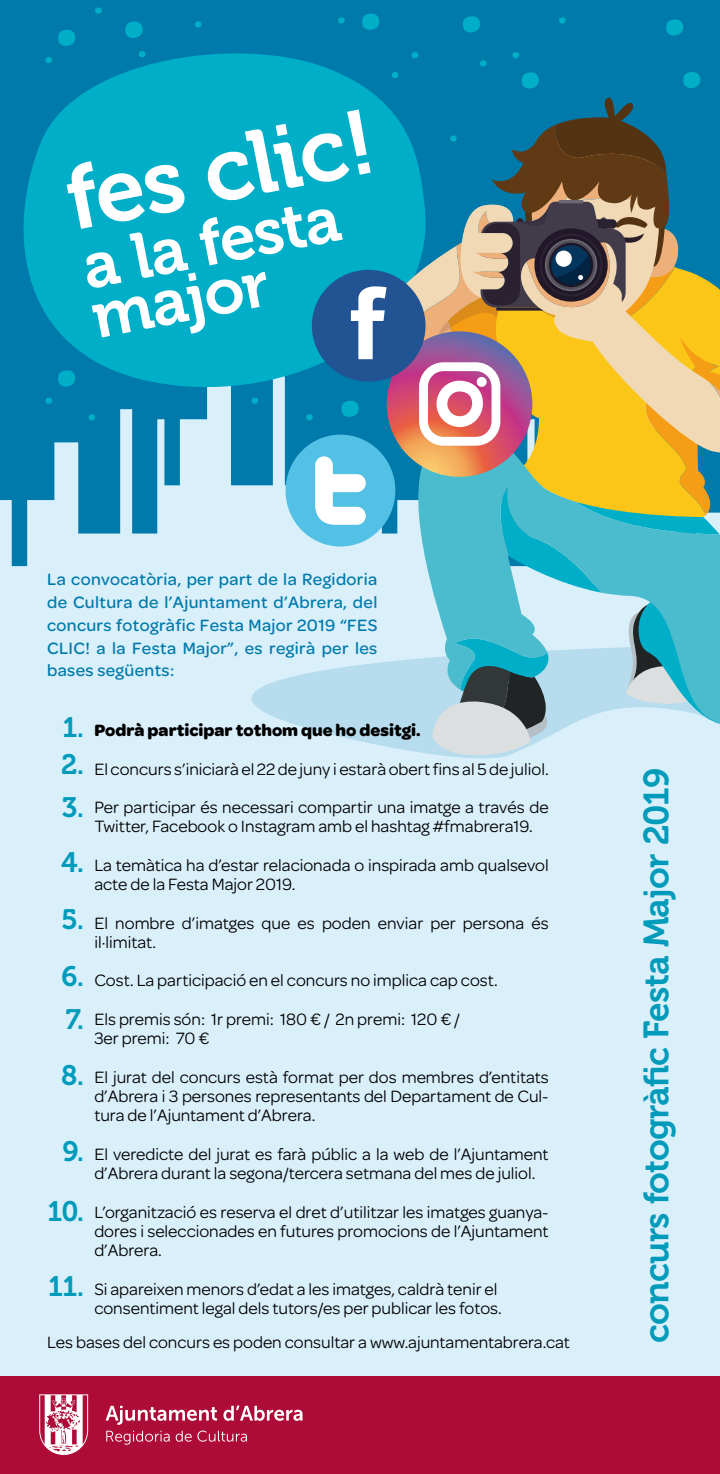
<style>
.page{position:relative;width:720px;height:1474px;background:#fff}
.page>*{position:absolute;margin:0;border:0;box-sizing:border-box;transform-origin:0 0}
.t1{font:35px "Museo 700";letter-spacing:-.02em;color:#009bba}
.t2{font:28px/56.5px "Museo 700";color:#009bba}
.t3{font:17.5px/19.2px "Omnes";color:#000}
.t4{font:500 17.5px/22.8px "Omnes";letter-spacing:.02em;color:#007aab;text-align:justify}
.t5{font:700 17.5px "Omnes";color:#000}
</style>
<div class="page">
<div style="left:0;top:0;width:719px;height:1473px;background:#d9effa"></div>
<div style="left:0;top:0;width:719px;height:567px;background:#007aab"></div>
<svg style="left:8px;top:34px;width:432px;height:364px;background:#0089b3"></svg>
<svg style="left:361px;top:13px;width:19px;height:17px"></svg>
<svg style="left:521px;top:71px;width:18px;height:18px"></svg>
<svg style="left:462px;top:15px;width:18px;height:18px"></svg>
<svg style="left:682px;top:71px;width:18px;height:18px"></svg>
<svg style="left:665px;top:18px;width:18px;height:18px"></svg>
<svg style="left:57px;top:29px;width:19px;height:17px"></svg>
<svg style="left:125px;top:21px;width:18px;height:17px"></svg>
<svg style="left:45px;top:57px;width:7px;height:6px"></svg>
<svg style="left:95px;top:7px;width:7px;height:7px"></svg>
<svg style="left:138px;top:51px;width:7px;height:6px"></svg>
<svg style="left:194px;top:21px;width:8px;height:7px"></svg>
<svg style="left:411px;top:52px;width:7px;height:6px"></svg>
<svg style="left:512px;top:52px;width:7px;height:6px"></svg>
<svg style="left:479px;top:60px;width:7px;height:7px"></svg>
<svg style="left:391px;top:72px;width:7px;height:6px"></svg>
<svg style="left:338px;top:17px;width:7px;height:7px"></svg>
<svg style="left:558px;top:17px;width:7px;height:7px"></svg>
<div style="left:1px;top:1376px;width:718px;height:97px;background:#ad0c38"></div>
<svg style="left:106px;top:1430px;width:141px;height:14px"></svg>
<svg style="left:105px;top:1405px;width:197px;height:19px"></svg>
<svg style="left:39px;top:1394px;width:49px;height:60px"></svg>
<svg style="left:45px;top:95px;width:674px;height:662px"></svg>
<p class="t4" style="left:47px;top:568px;width:331px">La convocatòria, per part de la Regidoria de Cultura de l’Ajuntament d’Abrera, del concurs fotogràfic Festa Major 2019 “FES CLIC! a la Festa Major”, es regirà per les bases següents:</p>
<h2 class="t2" style="left:61px;top:709px;width:25px;line-height:37.4px">1.<br>2.</h2>
<h2 class="t2" style="left:61px;top:779px;width:25px;text-align:justify">3.<br>4.<br>5.<br>6.</h2>
<h2 class="t2" style="left:61px;top:991px;width:25px">7.<br>8.</h2>
<h2 class="t2" style="left:48px;top:1121px;width:38px;line-height:59.9px;text-align:center">9.<br>10.</h2>
<h2 class="t2" style="left:48px;top:1258px;width:38px">11.</h2>
<p class="t5" style="left:94px;top:720px;width:328px">Podrà participar tothom que ho desitgi.</p>
<p class="t3" style="left:94px;top:759px;width:455px">El concurs s’iniciarà el 22 de juny i estarà obert fins al 5 de juliol.</p>
<p class="t3" style="left:94px;top:797px;width:455px">Per participar és necessari compartir una imatge a través de<br>Twitter, Facebook o Instagram amb el hashtag #fmabrera19.</p>
<p class="t3" style="left:94px;top:855px;width:455px">La temàtica ha d’estar relacionada o inspirada amb qualsevol acte de la Festa Major 2019.</p>
<p class="t3" style="left:94px;top:913px;width:455px">El nombre d’imatges que es poden enviar per persona és il·limitat.</p>
<p class="t3" style="left:94px;top:971px;width:404px">Cost. La participació en el concurs no implica cap cost.</p>
<p class="t3" style="left:94px;top:1009px;width:367px">Els premis són: 1r premi: 180 € / 2n premi: 120 € /<br>3er premi: 70 €</p>
<p class="t3" style="left:94px;top:1067px;width:455px;text-align:justify">El jurat del concurs està format per dos membres d’entitats d’Abrera i 3 persones representants del Departament de Cul&shy;tura de l’Ajuntament d’Abrera.</p>
<p class="t3" style="left:94px;top:1144px;width:455px">El veredicte del jurat es farà públic a la web de l’Ajuntament d’Abrera durant la segona/tercera setmana del mes de juliol.</p>
<p class="t3" style="left:94px;top:1202px;width:455px;text-align:justify">L’organització es reserva el dret d’utilitzar les imatges guanya&shy;dores i seleccionades en futures promocions de l’Ajuntament d’Abrera.</p>
<p class="t3" style="left:94px;top:1279px;width:409px">Si apareixen menors d’edat a les imatges, caldrà tenir el consentiment legal dels tutors/es per publicar les fotos.</p>
<p class="t3" style="left:47px;top:1332px;width:524px">Les bases del concurs es poden consultar a www.ajuntamentabrera.cat</p>
<h1 class="t1" style="left:636px;top:1343px;width:576px;rotate:-90deg">concurs fotogràfic Festa Major 2019</h1>
</div>
